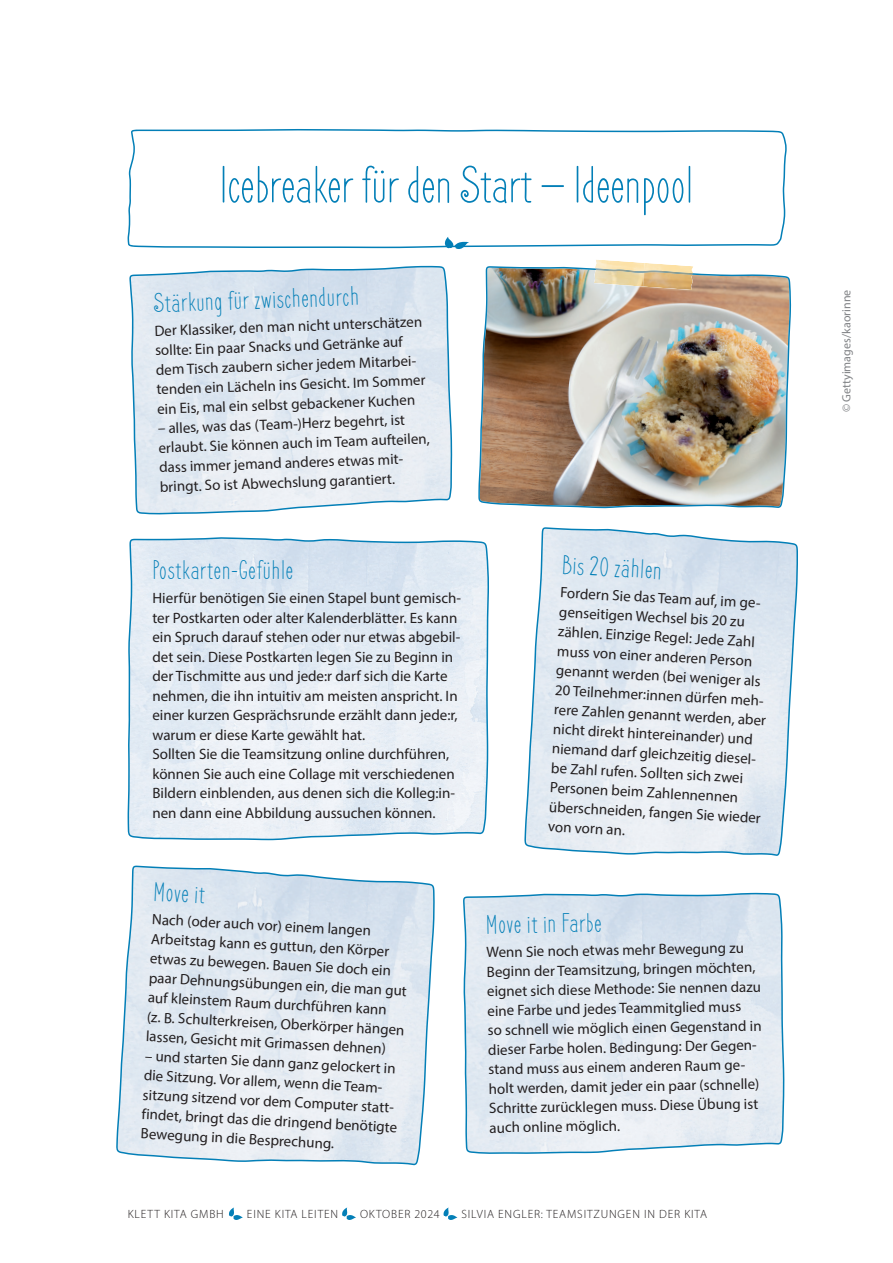
<style>
.page{position:relative;width:893px;height:1263px;background:#fff}
.page>*{position:absolute;margin:0;border:0;box-sizing:border-box;transform-origin:0 0}
.t1{font:52.5px "Frenchpress";color:#037fb7}
.t2{font:27px "Frenchpress";letter-spacing:.03em;color:#037fb7}
.t3{font:15px/19.5px "Myriad Pro";color:#231f20}
.t4{font:300 12px "Myriad Pro";letter-spacing:.07em;color:#231f20}
.t5{font:12px "Myriad Pro";color:#808285}
</style>
<div class="page">
<svg style="left:229px;top:1207px;width:14px;height:13px"></svg>
<svg style="left:342px;top:1207px;width:14px;height:13px"></svg>
<svg style="left:443px;top:1207px;width:14px;height:13px"></svg>
<svg style="left:128px;top:129px;width:659px;height:119px"></svg>
<svg style="left:444px;top:237px;width:25px;height:12px"></svg>
<img style="left:478px;top:266px;width:313px;height:242px">
<img style="left:594px;top:287px;width:49px;height:3px">
<img style="left:595px;top:260px;width:49px;height:8px">
<img style="left:644px;top:263px;width:50px;height:10px">
<img style="left:594px;top:270px;width:49px;height:17px">
<img style="left:643px;top:275px;width:50px;height:15px">
<img style="left:595px;top:268px;width:98px;height:7px">
<svg style="left:129px;top:266px;width:323px;height:249px;background:#dde7f0"></svg>
<svg style="left:128px;top:537px;width:361px;height:303px;background:#e1eaf3"></svg>
<svg style="left:524px;top:527px;width:274px;height:329px;background:#e0e9f1"></svg>
<svg style="left:116px;top:866px;width:319px;height:299px;background:#dfe8f1"></svg>
<svg style="left:463px;top:893px;width:321px;height:261px;background:#dde7f0"></svg>
<h1 class="t1" style="left:219px;top:166px;width:475px">Icebreaker für den Start — Ideenpool</h1>
<h2 class="t2" style="left:153px;top:293px;width:207px;rotate:-2deg">Stärkung für zwischendurch</h2>
<p class="t3" style="left:154px;top:323px;width:271px;rotate:-2deg">Der Klassiker, den man nicht unterschätzen sollte: Ein paar Snacks und Getränke auf dem Tisch zaubern sicher jedem Mitarbei&shy;tenden ein Lächeln ins Gesicht. Im Sommer ein Eis, mal ein selbst gebackener Kuchen</p>
<p class="t3" style="left:158px;top:420px;width:273px;rotate:-2deg">– alles, was das (Team-)Herz begehrt, ist erlaubt. Sie können auch im Team aufteilen, dass immer jemand anderes etwas mit&shy;bringt. So ist Abwechslung garantiert.</p>
<h2 class="t2" style="left:152px;top:560px;width:142px">Postkarten-Gefühle</h2>
<p class="t3" style="left:152px;top:590px;width:310px">Hierfür benötigen Sie einen Stapel bunt gemisch&shy;ter Postkarten oder alter Kalenderblätter. Es kann ein Spruch darauf stehen oder nur etwas abgebil&shy;det sein. Diese Postkarten legen Sie zu Beginn in der Tischmitte aus und jede:r darf sich die Karte nehmen, die ihn intuitiv am meisten anspricht. In einer kurzen Gesprächsrunde erzählt dann jede:r, warum er diese Karte gewählt hat.<br>Sollten Sie die Teamsitzung online durchführen, können Sie auch eine Collage mit verschiedenen Bildern einblenden, aus denen sich die Kolleg:in&shy;nen dann eine Abbildung aussuchen können.</p>
<h2 class="t2" style="left:154px;top:882px;width:53px;rotate:3deg">Move it</h2>
<p class="t3" style="left:153px;top:911px;width:260px;rotate:3deg">Nach (oder auch vor) einem langen Arbeitstag kann es guttun, den Körper etwas zu bewegen. Bauen Sie doch ein paar Dehnungsübungen ein, die man gut auf kleinstem Raum durchführen kann<br>(z. B. Schulterkreisen, Oberkörper hängen lassen, Gesicht mit Grimassen dehnen)</p>
<p class="t3" style="left:145px;top:1047px;width:257px;rotate:3deg">– und starten Sie dann ganz gelockert in die Sitzung. Vor allem, wenn die Team&shy;sitzung sitzend vor dem Computer statt&shy;findet, bringt das die dringend benötigte Bewegung in die Besprechung.</p>
<h2 class="t2" style="left:562px;top:555px;width:102px;rotate:3deg">Bis 20 zählen</h2>
<p class="t3" style="left:561px;top:584px;width:214px;rotate:3deg">Fordern Sie das Team auf, im ge&shy;genseitigen Wechsel bis 20 zu zählen. Ein zige Regel: Jede Zahl muss von einer anderen Person genannt werden (bei weniger als<br>20 Teilnehmer:innen dürfen meh&shy;rere Zahlen genannt werden, aber nicht direkt hintereinander) und niemand darf gleichzeitig diesel&shy;be Zahl rufen. Sollten sich zwei<br>Personen beim Zahlennennen überschneiden, fangen Sie wieder von vorn an.</p>
<h2 class="t2" style="left:486px;top:915px;width:117px;rotate:-1deg">Move it in Farbe</h2>
<p class="t3" style="left:486px;top:944px;width:276px;rotate:-1deg">Wenn Sie noch etwas mehr Bewegung zu Beginn der Teamsitzung, bringen möchten, eignet sich diese Methode: Sie nennen dazu eine Farbe und jedes Teammitglied muss<br>so schnell wie möglich einen Gegenstand in dieser Farbe holen. Bedingung: Der Gegen&shy;stand muss aus einem anderen Raum ge&shy;holt werden, damit jeder ein paar (schnelle)<br>Schritte zurücklegen muss. Diese Übung ist auch online möglich.</p>
<p class="t4" style="left:128px;top:1210px;width:98px">KLETT KITA GMBH</p>
<p class="t4" style="left:247px;top:1210px;width:93px">EINE KITA LEITEN</p>
<p class="t4" style="left:360px;top:1210px;width:81px">OKTOBER 2024</p>
<p class="t4" style="left:461px;top:1210px;width:247px">SILVIA ENGLER: TEAMSITZUNGEN IN DER KITA</p>
<p class="t5" style="left:842px;top:412px;width:124px;rotate:-90deg">© Gettyimages/kaorinne</p>
</div>
